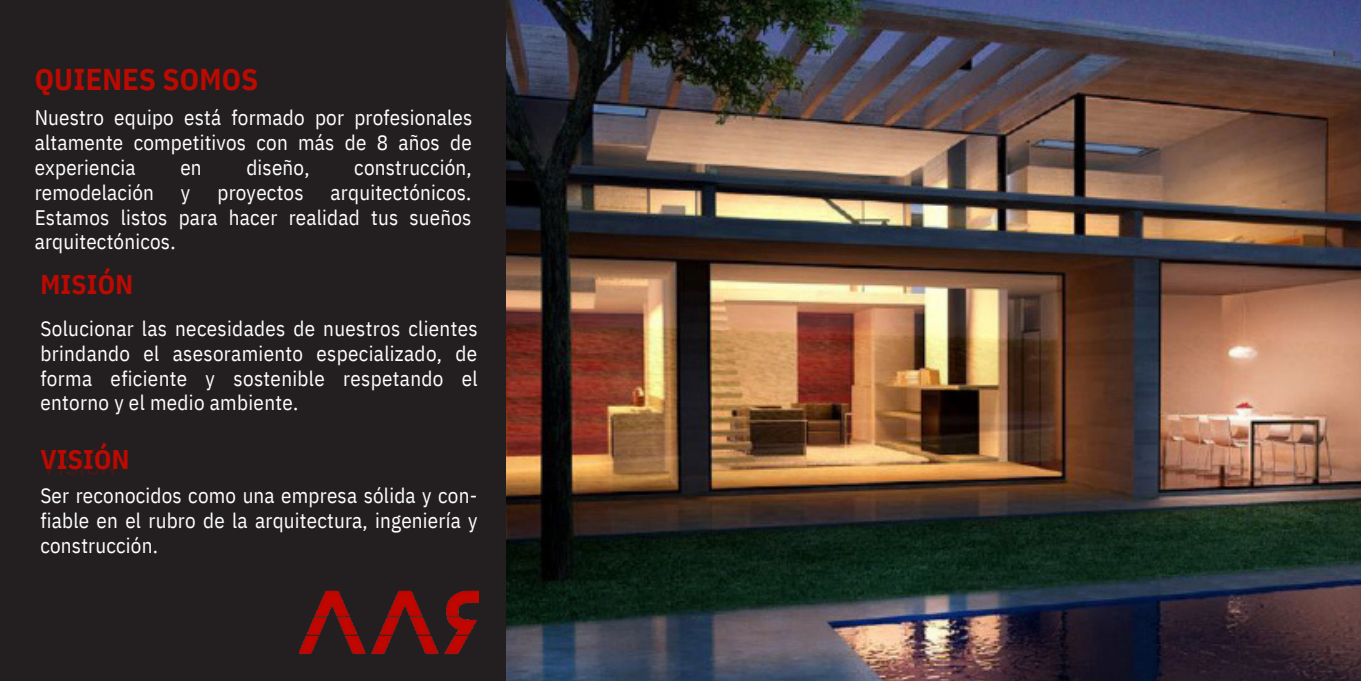
<style>
.page{position:relative;width:1361px;height:681px;background:#fff}
.page>*{position:absolute;margin:0;border:0;box-sizing:border-box;transform-origin:0 0}
.t1{font:700 30px "IBM Plex Sans Cond";letter-spacing:.01em;color:#bb0a02}
.t2{font:700 27px "IBM Plex Sans Cond";letter-spacing:.01em;color:#bb0a02}
.t3{font:21px/24.8px "IBM Plex Sans Cond";letter-spacing:.01em;color:#fff;text-align:justify}
</style>
<div class="page">
<div style="left:0;top:0;width:1360px;height:681px;background:#231f20"></div>
<svg style="left:42px;top:448px;width:72px;height:28px"></svg>
<img style="left:506px;top:0;width:854px;height:681px">
<img style="left:300px;top:590px;width:179px;height:64px">
<p class="t1" style="left:35px;top:59px;width:225px">QUIENES SOMOS</p>
<p class="t3" style="left:35px;top:105px;width:439px">Nuestro equipo está formado por profesionales altamente competitivos con más de 8 años de experiencia</p>
<p class="t3" style="left:180px;top:155px;width:23px">en</p>
<p class="t3" style="left:246px;top:155px;width:65px">diseño,</p>
<p class="t3" style="left:354px;top:155px;width:119px">construcción,</p>
<p class="t3" style="left:35px;top:179px;width:438px;text-indent:296px">arquitectónicos.<br>Estamos listos para hacer realidad tus sueños arquitectónicos.</p>
<p class="t3" style="left:35px;top:179px;width:121px">remodelación</p>
<p class="t3" style="left:181px;top:179px;width:11px">y</p>
<p class="t3" style="left:217px;top:179px;width:88px">proyectos</p>
<p class="t2" style="left:40px;top:266px;width:94px">MISIÓN</p>
<p class="t3" style="left:40px;top:316px;width:439px">Solucionar las necesidades de nuestros clientes brindando el asesoramiento especializado, de forma eficiente y sostenible respetando el entorno y el medio ambiente.</p>
<p class="t2" style="left:40px;top:441px;width:90px">VISIÓN</p>
<p class="t3" style="left:40px;top:482px;width:439px">Ser reconocidos como una empresa sólida y con&shy;fiable en el rubro de la arquitectura, ingeniería y construcción.</p>
</div>
